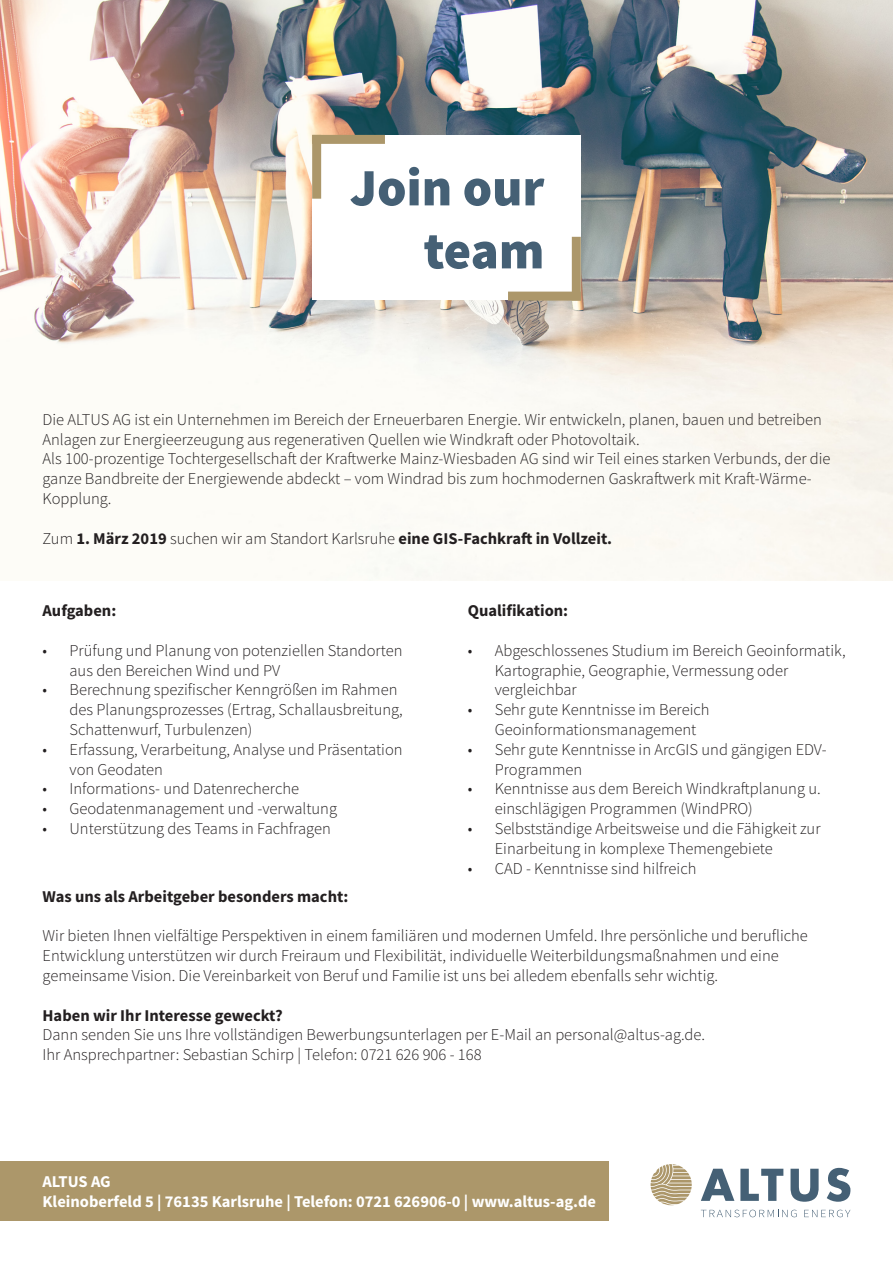
<style>
.page{position:relative;width:893px;height:1263px;background:#fff}
.page>*{position:absolute;margin:0;border:0;box-sizing:border-box;transform-origin:0 0}
.t1{font:900 52.5px "Source Sans Pro";color:#456075}
.t2{font:300 16.5px/19.8px "Source Sans Pro";color:#231f20}
.t3{font:700 16.5px "Source Sans Pro";color:#231f20}
.t4{font:700 16.5px "Source Sans Pro";color:#fff}
.s1{font-weight:300}
</style>
<div class="page">
<div style="left:0;top:1161px;width:608px;height:59px;background:#ac976a"></div>
<img style="left:0;top:0;width:893px;height:580px">
<div style="left:312px;top:135px;width:269px;height:165px;background:#fff"></div>
<div style="left:312px;top:135px;width:73px;height:9px;background:#ac976a"></div>
<div style="left:508px;top:292px;width:73px;height:9px;background:#ac976a"></div>
<div style="left:312px;top:135px;width:9px;height:64px;background:#ac976a"></div>
<div style="left:572px;top:237px;width:9px;height:64px;background:#ac976a"></div>
<svg style="left:701px;top:1169px;width:33px;height:32px"></svg>
<svg style="left:740px;top:1169px;width:43px;height:32px"></svg>
<svg style="left:790px;top:1169px;width:29px;height:33px"></svg>
<svg style="left:827px;top:1168px;width:23px;height:34px"></svg>
<svg style="left:701px;top:1210px;width:96px;height:7px"></svg>
<svg style="left:804px;top:1210px;width:46px;height:7px"></svg>
<svg style="left:651px;top:1164px;width:41px;height:41px"></svg>
<p class="t1" style="left:350px;top:152px;width:196px">Join our</p>
<p class="t1" style="left:424px;top:215px;width:122px">team</p>
<p class="t2" style="left:43px;top:409px;width:781px">Die ALTUS AG ist ein Unternehmen im Bereich der Erneuerbaren Energie. Wir entwickeln, planen, bauen und betreiben<br>Anlagen zur Energieerzeugung aus regenerativen Quellen wie Windkraft oder Photovoltaik.</p>
<p class="t2" style="left:43px;top:449px;width:790px">Als 100-prozentige Tochtergesellschaft der Kraftwerke Mainz-Wiesbaden AG sind wir Teil eines starken Verbunds, der die ganze Bandbreite der Energiewende abdeckt – vom Windrad bis zum hochmodernen Gaskraftwerk mit Kraft-Wärme-<br>Kopplung.</p>
<p class="t3" style="left:43px;top:527px;width:571px"><span class="s1">Zum</span> 1. März 2019 <span class="s1">suchen wir am Standort Karlsruhe</span> eine GIS-Fachkraft in Vollzeit.</p>
<p class="t3" style="left:43px;top:600px;width:75px">Aufgaben:</p>
<p class="t2" style="left:70px;top:640px;width:334px;text-indent:-27px">• Prüfung und Planung von potenziellen Standorten aus den Bereichen Wind und PV</p>
<p class="t2" style="left:70px;top:680px;width:335px;text-indent:-27px">• Berechnung spezifischer Kenngrößen im Rahmen des Planungsprozesses (Ertrag, Schallausbreitung,<br>Schattenwurf, Turbulenzen)</p>
<p class="t2" style="left:70px;top:739px;width:335px;text-indent:-27px">• Erfassung, Verarbeitung, Analyse und Präsentation von Geodaten</p>
<p class="t2" style="left:43px;top:779px;width:258px">• Informations- und Datenrecherche</p>
<p class="t2" style="left:43px;top:799px;width:296px">• Geodatenmanagement und -verwaltung</p>
<p class="t2" style="left:43px;top:819px;width:290px">• Unterstützung des Teams in Fachfragen</p>
<p class="t3" style="left:468px;top:600px;width:102px">Qualifikation:</p>
<p class="t2" style="left:495px;top:640px;width:352px;text-indent:-27px">• Abgeschlossenes Studium im Bereich Geoinformatik,<br>Kartographie, Geographie, Vermessung oder vergleichbar</p>
<p class="t2" style="left:495px;top:700px;width:216px;text-indent:-27px">• Sehr gute Kenntnisse im Bereich<br>Geoinformationsmanagement</p>
<p class="t2" style="left:495px;top:739px;width:333px;text-indent:-27px">• Sehr gute Kenntnisse in ArcGIS und gängigen EDV-<br>Programmen</p>
<p class="t2" style="left:495px;top:779px;width:327px;text-indent:-27px">• Kenntnisse aus dem Bereich Windkraftplanung u. einschlägigen Programmen (WindPRO)</p>
<p class="t2" style="left:495px;top:819px;width:327px;text-indent:-27px">• Selbstständige Arbeitsweise und die Fähigkeit zur<br>Einarbeitung in komplexe Themengebiete</p>
<p class="t2" style="left:468px;top:858px;width:230px">• CAD - Kenntnisse sind hilfreich</p>
<p class="t3" style="left:43px;top:885px;width:307px">Was uns als Arbeitgeber besonders macht:</p>
<p class="t2" style="left:43px;top:926px;width:767px">Wir bieten Ihnen vielfältige Perspektiven in einem familiären und modernen Umfeld. Ihre persönliche und berufliche<br>Entwicklung unterstützen wir durch Freiraum und Flexibilität, individuelle Weiterbildungsmaßnahmen und eine gemeinsame Vision. Die Vereinbarkeit von Beruf und Familie ist uns bei alledem ebenfalls sehr wichtig.</p>
<p class="t3" style="left:43px;top:1004px;width:242px">Haben wir Ihr Interesse geweckt?</p>
<p class="t2" style="left:43px;top:1025px;width:664px">Dann senden Sie uns Ihre vollständigen Bewerbungsunterlagen per E-Mail an personal@altus-ag.de.</p>
<p class="t2" style="left:43px;top:1045px;width:441px">Ihr Ansprechpartner: Sebastian Schirp | Telefon: 0721 626 906 - 168</p>
<p class="t4" style="left:43px;top:1170px;width:70px">ALTUS AG</p>
<p class="t4" style="left:43px;top:1190px;width:555px">Kleinoberfeld 5 | 76135 Karlsruhe | Telefon: 0721 626906-0 | www.altus-ag.de</p>
</div>
